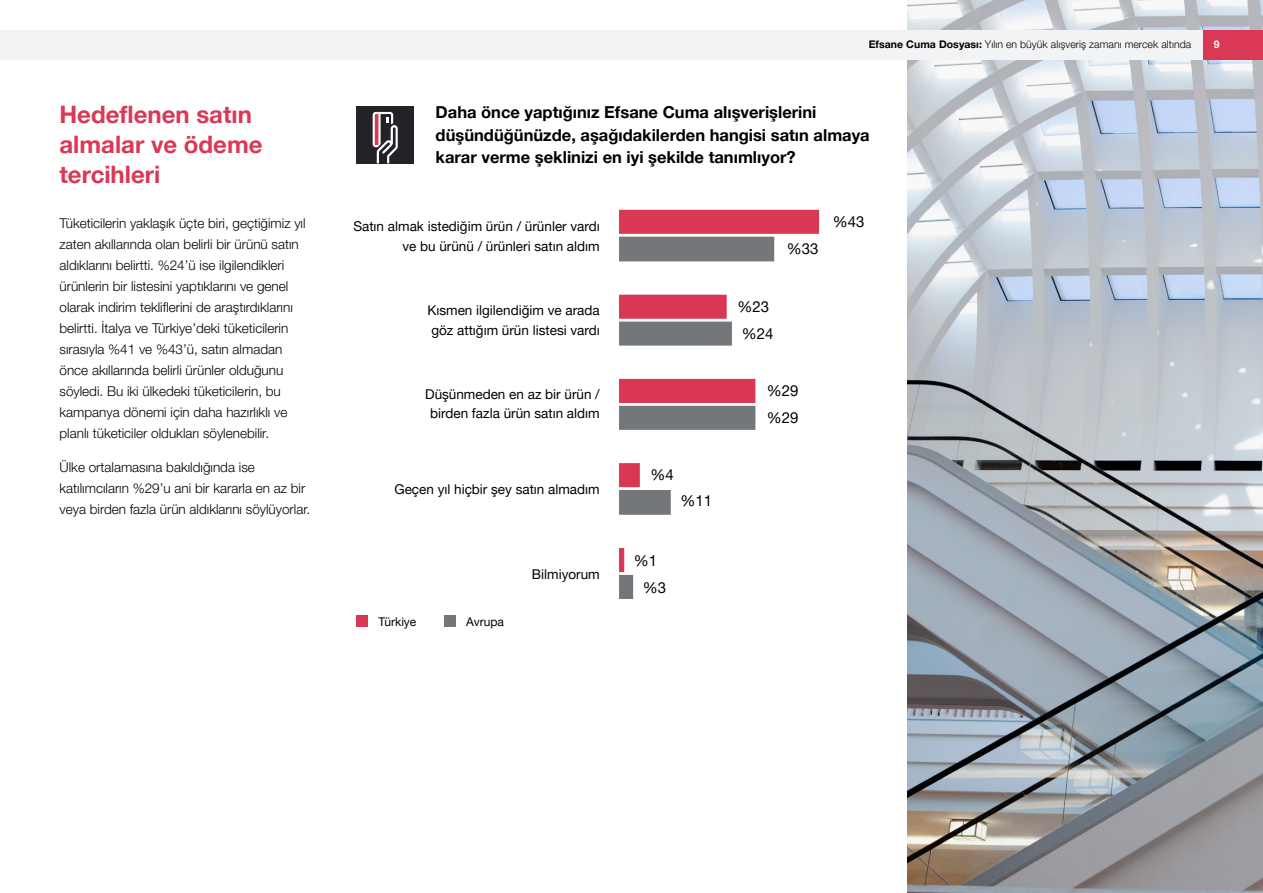
<style>
.page{position:relative;width:1263px;height:893px;background:#fff}
.page>*{position:absolute;margin:0;border:0;box-sizing:border-box;transform-origin:0 0}
.t1{font:700 24px/30px "Helvetica Neue LT Pro";color:#d93954}
.t2{font:700 16.5px/22.5px "Helvetica Neue LT Pro";color:#000}
.t3{font:15px/26.4px "Helvetica Neue LT Pro";color:#000}
.t4{font:300 13.5px/21px "Helvetica Neue LT Pro";color:#000}
.t5{font:13.5px/19.5px "Helvetica Neue LT Pro";color:#000;text-align:right}
.t6{font:12px "Helvetica Neue LT Pro";color:#000}
.t7{font:300 10.5px "Helvetica Neue LT Pro";letter-spacing:.005em;color:#000}
.t8{font:700 10.5px "Helvetica Neue LT Pro";color:#fff}
.s1{font-weight:700}
</style>
<div class="page">
<svg style="left:619px;top:572px;width:15px;height:27px"></svg>
<svg style="left:619px;top:210px;width:200px;height:362px"></svg>
<div style="left:356px;top:615px;width:12px;height:12px;background:#d93854"></div>
<div style="left:444px;top:615px;width:12px;height:12px;background:#747779"></div>
<img style="left:907px;top:0;width:356px;height:893px">
<div style="left:356px;top:106px;width:58px;height:57px;background:#222327"></div>
<svg style="left:373px;top:112px;width:25px;height:51px"></svg>
<div style="left:0;top:30px;width:1263px;height:30px;background:#f1f3f4"></div>
<div style="left:1203px;top:30px;width:60px;height:30px;background:#d93954"></div>
<h1 class="t1" style="left:60px;top:99px;width:205px">Hedeflenen satın almalar ve ödeme tercihleri</h1>
<p class="t4" style="left:60px;top:212px;width:248px">Tüketicilerin yaklaşık üçte biri, geçtiğimiz yıl zaten akıllarında olan belirli bir ürünü satın aldıklarını belirtti. %24’ü ise ilgilendikleri ürünlerin bir listesini yaptıklarını ve genel olarak indirim tekliflerini de araştırdıklarını belirtti. İtalya ve Türkiye’deki tüketicilerin sırasıyla %41 ve %43’ü, satın almadan önce akıllarında belirli ürünler olduğunu söyledi. Bu iki ülkedeki tüketicilerin, bu kampanya dönemi için daha hazırlıklı ve planlı tüketiciler oldukları söylenebilir.</p>
<p class="t4" style="left:60px;top:456px;width:252px">Ülke ortalamasına bakıldığında ise katılımcıların %29’u ani bir kararla en az bir veya birden fazla ürün aldıklarını söylüyorlar.</p>
<p class="t7" style="left:869px;top:38px;width:324px"><span class="s1">Efsane Cuma Dosyası:</span> Yılın en büyük alışveriş zamanı mercek altında</p>
<p class="t8" style="left:1214px;top:38px;width:7px">9</p>
<p class="t2" style="left:436px;top:101px;width:436px">Daha önce yaptığınız Efsane Cuma alışverişlerini düşündüğünüzde, aşağıdakilerden hangisi satın almaya karar verme şeklinizi en iyi şekilde tanımlıyor?</p>
<p class="t5" style="left:353px;top:217px;width:248px">Satın almak istediğim ürün / ürünler vardı ve bu ürünü / ürünleri satın aldım</p>
<p class="t5" style="left:427px;top:300px;width:174px;text-align:left">Kısmen ilgilendiğim ve arada göz attığım ürün listesi vardı</p>
<p class="t5" style="left:425px;top:384px;width:176px;text-align:center">Düşünmeden en az bir ürün / birden fazla ürün satın aldım</p>
<p class="t5" style="left:394px;top:479px;width:207px">Geçen yıl hiçbir şey satın almadım</p>
<p class="t6" style="left:379px;top:614px;width:39px">Türkiye</p>
<p class="t6" style="left:466px;top:614px;width:39px">Avrupa</p>
<p class="t5" style="left:532px;top:564px;width:69px">Bilmiyorum</p>
<p class="t3" style="left:650px;top:461px;width:25px">%4</p>
<p class="t3" style="left:680px;top:487px;width:33px">%11</p>
<p class="t3" style="left:643px;top:547px;width:25px;line-height:26.8px;text-indent:-9px">%1 %3</p>
<p class="t3" style="left:787px;top:235px;width:33px">%33</p>
<p class="t3" style="left:833px;top:208px;width:33px">%43</p>
<p class="t3" style="left:737px;top:293px;width:38px;text-align:center">%23 %24</p>
<p class="t3" style="left:767px;top:377px;width:33px;line-height:27px">%29 %29</p>
</div>
